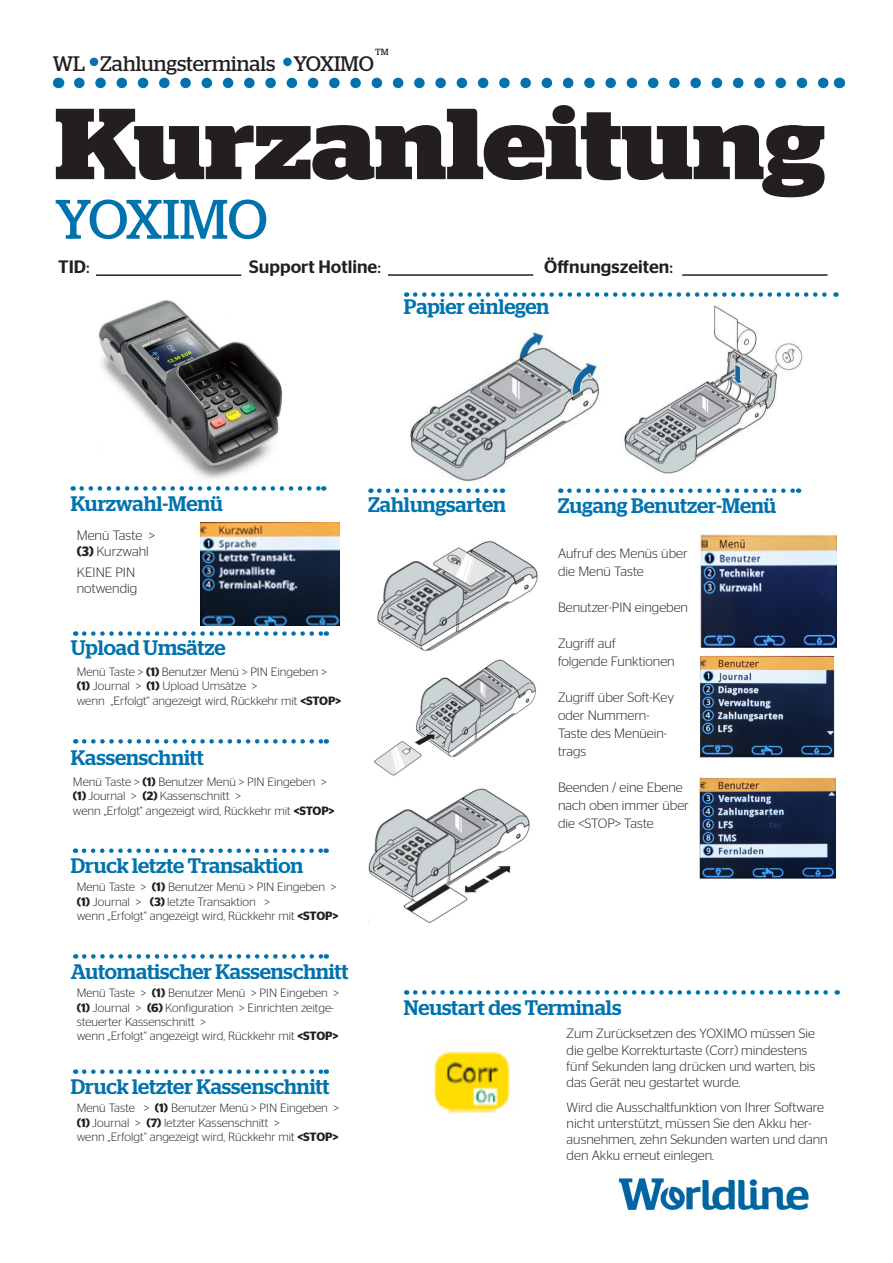
<style>
.page{position:relative;width:893px;height:1263px;background:#fff}
.page>*{position:absolute;margin:0;border:0;box-sizing:border-box;transform-origin:0 0}
.t1{font:700 100.5px "Stag";color:#231f20;scale:1.1 1}
.t2{font:55.5px "Stag";letter-spacing:-.01em;color:#0073ae}
.t3{font:500 21px "Stag";color:#0073ae}
.t4{font:21px "Stag";color:#231f20}
.t5{font:500 18px "Stag Sans";color:#231f20}
.t6{font:300 13.5px/18px "Stag Sans";color:#231f20}
.t7{font:300 12px/14.4px "Stag Sans";color:#231f20}
.t8{font:9px "Stag";color:#231f20}
.s1{font-weight:400}
.s2{font-weight:600}
</style>
<div class="page">
<div style="left:90px;top:58px;width:8px;height:8px;background:#0073ae;border-radius:50%"></div>
<div style="left:283px;top:58px;width:9px;height:8px;background:#0073ae;border-radius:50%"></div>
<svg style="left:79px;top:78px;width:749px;height:10px"></svg>
<hr style="left:96px;top:274px;width:145px;height:2px;background:#231f20">
<hr style="left:388px;top:274px;width:145px;height:2px;background:#231f20">
<hr style="left:682px;top:274px;width:145px;height:2px;background:#231f20">
<svg style="left:415px;top:990px;width:423px;height:5px"></svg>
<svg style="left:415px;top:292px;width:421px;height:5px"></svg>
<img style="left:618px;top:1178px;width:191px;height:32px">
<img style="left:98px;top:300px;width:184px;height:179px">
<img style="left:410px;top:330px;width:191px;height:152px">
<img style="left:624px;top:306px;width:179px;height:168px">
<img style="left:433px;top:1051px;width:77px;height:63px">
<svg style="left:82px;top:486px;width:242px;height:5px"></svg>
<svg style="left:84px;top:739px;width:243px;height:5px"></svg>
<svg style="left:84px;top:848px;width:243px;height:5px"></svg>
<svg style="left:84px;top:954px;width:243px;height:5px"></svg>
<svg style="left:84px;top:1069px;width:243px;height:5px"></svg>
<svg style="left:84px;top:631px;width:243px;height:5px"></svg>
<img style="left:201px;top:523px;width:138px;height:103px">
<svg style="left:569px;top:488px;width:230px;height:5px"></svg>
<svg style="left:379px;top:488px;width:124px;height:5px"></svg>
<img style="left:377px;top:541px;width:161px;height:110px">
<img style="left:374px;top:659px;width:162px;height:117px">
<img style="left:368px;top:788px;width:162px;height:135px">
<img style="left:700px;top:530px;width:137px;height:117px">
<img style="left:700px;top:655px;width:135px;height:103px">
<img style="left:700px;top:777px;width:136px;height:102px">
<p class="t8" style="left:375px;top:47px;width:15px">TM</p>
<p class="t4" style="left:53px;top:51px;width:323px">WL Zahlungsterminals YOXIMO</p>
<p class="t1" style="left:55px;top:85px;width:702px">Kurzanleitung</p>
<p class="t2" style="left:55px;top:187px;width:214px">YOXIMO</p>
<p class="t5" style="left:58px;top:256px;width:33px">TID<span class="s1">:</span></p>
<p class="t5" style="left:249px;top:256px;width:133px">Support Hotline<span class="s1">:</span></p>
<p class="t5" style="left:544px;top:256px;width:130px">Öffnungszeiten<span class="s1">:</span></p>
<p class="t3" style="left:404px;top:294px;width:147px">Papier einlegen</p>
<p class="t3" style="left:71px;top:491px;width:153px">Kurzwahl-Menü</p>
<p class="t6" style="left:77px;top:526px;width:80px">Menü Taste &gt;</p>
<p class="t6" style="left:77px;top:542px;width:74px"><span class="s2">(3)</span> Kurzwahl</p>
<p class="t6" style="left:77px;top:563px;width:60px">KEINE PIN</p>
<p class="t6" style="left:77px;top:579px;width:62px">notwendig</p>
<p class="t3" style="left:71px;top:635px;width:156px">Upload Umsätze</p>
<p class="t7" style="left:77px;top:664px;width:266px">Menü Taste &gt; <span class="s2">(1)</span> Benutzer Menü &gt; PIN Eingeben &gt; <span class="s2">(1)</span> Journal &gt; <span class="s2">(1)</span> Upload Umsätze &gt;<br>wenn „Erfolgt“ angezeigt wird, Rückkehr mit <span class="s2">&lt;STOP&gt;</span></p>
<p class="t3" style="left:71px;top:745px;width:134px">Kassenschnitt</p>
<p class="t7" style="left:73px;top:774px;width:263px">Menü Taste &gt; <span class="s2">(1)</span> Benutzer Menü &gt; PIN Eingeben &gt; <span class="s2">(1)</span> Journal &gt; <span class="s2">(2)</span> Kassenschnitt &gt;<br>wenn „Erfolgt“ angezeigt wird, Rückkehr mit <span class="s2">&lt;STOP&gt;</span></p>
<p class="t3" style="left:71px;top:853px;width:234px">Druck letzte Transaktion</p>
<p class="t7" style="left:77px;top:880px;width:261px">Menü Taste &gt; <span class="s2">(1)</span> Benutzer Menü &gt; PIN Eingeben &gt; <span class="s2">(1)</span> Journal &gt; <span class="s2">(3)</span> letzte Transaktion &gt;</p>
<p class="t7" style="left:77px;top:909px;width:263px">wenn „Erfolgt“ angezeigt wird, Rückkehr mit <span class="s2">&lt;STOP&gt;</span></p>
<p class="t3" style="left:71px;top:959px;width:279px">Automatischer Kassenschnitt</p>
<p class="t7" style="left:77px;top:985px;width:264px">Menü Taste &gt; <span class="s2">(1)</span> Benutzer Menü &gt; PIN Eingeben &gt; <span class="s2">(1)</span> Journal &gt; <span class="s2">(6)</span> Konfiguration &gt; Einrichten zeitge&shy;steuerter Kassenschnitt &gt;<br>wenn „Erfolgt“ angezeigt wird, Rückkehr mit <span class="s2">&lt;STOP&gt;</span></p>
<p class="t3" style="left:71px;top:1074px;width:260px">Druck letzter Kassenschnitt</p>
<p class="t7" style="left:77px;top:1101px;width:264px">Menü Taste &gt; <span class="s2">(1)</span> Benutzer Menü &gt; PIN Eingeben &gt; <span class="s2">(1)</span> Journal &gt; <span class="s2">(7)</span> letzter Kassenschnitt &gt;</p>
<p class="t7" style="left:77px;top:1130px;width:263px">wenn „Erfolgt“ angezeigt wird, Rückkehr mit <span class="s2">&lt;STOP&gt;</span></p>
<p class="t3" style="left:368px;top:493px;width:139px">Zahlungsarten</p>
<p class="t3" style="left:558px;top:493px;width:220px">Zugang Benutzer-Menü</p>
<p class="t6" style="left:558px;top:544px;width:131px">Aufruf des Menüs über die Menü Taste</p>
<p class="t6" style="left:558px;top:598px;width:132px">Benutzer-PIN eingeben</p>
<p class="t6" style="left:558px;top:634px;width:118px">Zugriff auf<br>folgende Funktionen</p>
<p class="t6" style="left:558px;top:688px;width:118px">Zugriff über Soft-Key oder Nummern-<br>Taste des Menüein&shy;trags</p>
<p class="t6" style="left:558px;top:778px;width:132px">Beenden / eine Ebene nach oben immer über die &lt;STOP&gt; Taste</p>
<p class="t3" style="left:404px;top:995px;width:219px">Neustart des Terminals</p>
<p class="t6" style="left:567px;top:1025px;width:250px;line-height:16.2px">Zum Zurücksetzen des YOXIMO müssen Sie die gelbe Korrekturtaste (Corr) mindestens fünf Sekunden lang drücken und warten, bis das Gerät neu gestartet wurde.</p>
<p class="t6" style="left:567px;top:1099px;width:263px;line-height:16.2px">Wird die Ausschaltfunktion von Ihrer Software nicht unterstützt, müssen Sie den Akku her&shy;ausnehmen, zehn Sekunden warten und dann den Akku erneut einlegen.</p>
</div>
